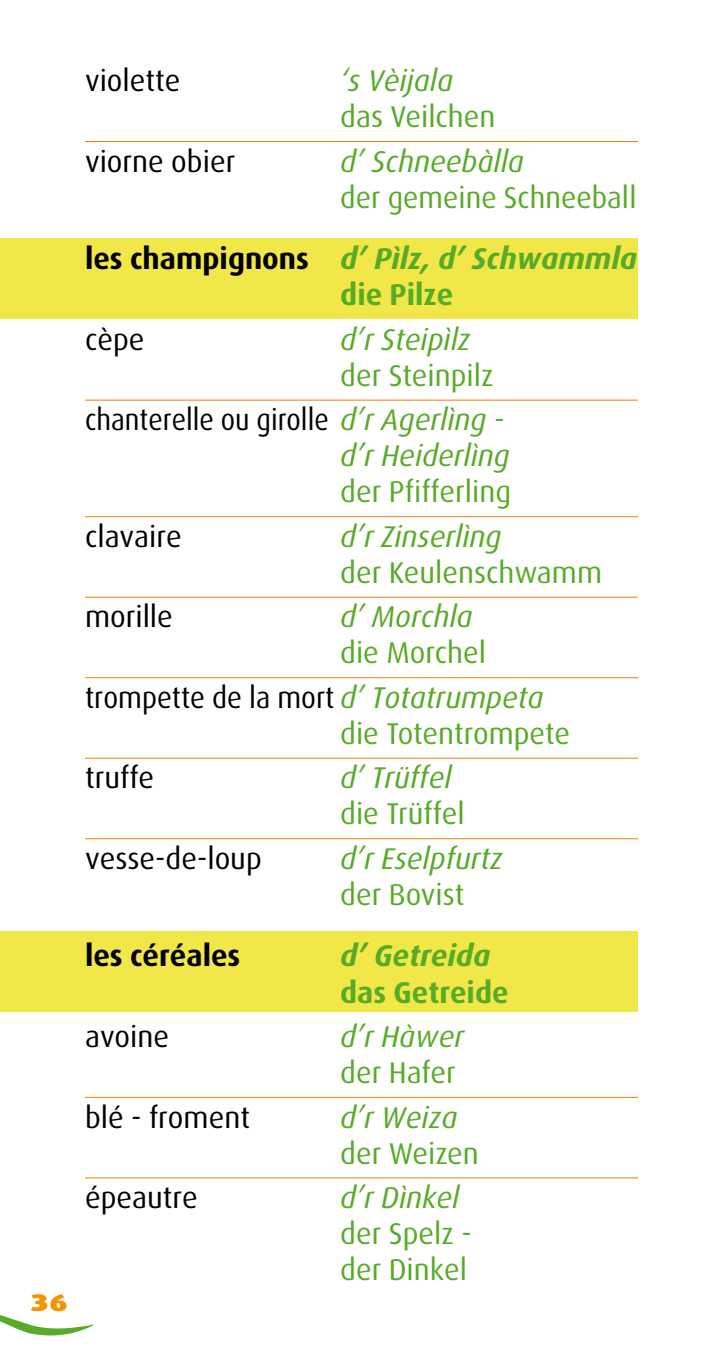
<style>
.page{position:relative;width:723px;height:1361px;background:#fff}
.page>*{position:absolute;margin:0;border:0;box-sizing:border-box;transform-origin:0 0}
.t1{font:30px/61.5px "Dax";color:#57ab27;text-align:right}
.t2{font:italic 30px "Dax";color:#57ab27}
.t3{font:30px "Dax";color:#000}
.t4{font:30px/44.4px "Dax";color:#000;scale:.92 1}
.t5{font:30px/44.4px "Dax";color:#000;scale:.95 1}
.t6{font:700 30px "Dax";color:#57ab27}
.t7{font:700 30px "Dax";color:#000}
.t8{font:italic 700 30px "Dax";color:#57ab27}
.t9{font:900 24px "Dax";color:#f39400;scale:1.3 1}
.s1{font-weight:700;color:#000}
.s2{font-weight:700;font-style:italic}
.s3{color:#57ab27}
.s4{font-style:italic;color:#57ab27}
</style>
<div class="page">
<div style="left:0;top:238px;width:638px;height:81px;background:#f2e748"></div>
<div style="left:0;top:931px;width:638px;height:81px;background:#f2e748"></div>
<svg style="left:0;top:1315px;width:94px;height:21px"></svg>
<hr style="left:85px;top:141px;width:553px;height:1px;background:#ee7f00">
<hr style="left:85px;top:400px;width:553px;height:1px;background:#ee7f00">
<hr style="left:85px;top:516px;width:553px;height:1px;background:#ee7f00">
<hr style="left:85px;top:597px;width:553px;height:1px;background:#ee7f00">
<hr style="left:85px;top:677px;width:553px;height:1px;background:#ee7f00">
<hr style="left:85px;top:758px;width:553px;height:1px;background:#ee7f00">
<hr style="left:85px;top:838px;width:553px;height:1px;background:#ee7f00">
<hr style="left:85px;top:1097px;width:553px;height:1px;background:#ee7f00">
<hr style="left:85px;top:1177px;width:553px;height:1px;background:#ee7f00">
<p class="t9" style="left:31px;top:1289px;width:30px">36</p>
<p class="t3" style="left:85px;top:64px;width:97px">violette</p>
<p class="t2" style="left:340px;top:64px;width:114px">‘s Vèijala</p>
<p class="t1" style="left:340px;top:86px;width:157px">das Veilchen</p>
<p class="t3" style="left:85px;top:145px;width:152px">viorne obier</p>
<p class="t2" style="left:340px;top:145px;width:185px">d’ Schneebàlla</p>
<p class="t1" style="left:85px;top:167px;width:553px">der gemeine Schneeball<br><span class="s1">les champignons</span> <span class="s2">d’ Pìlz, d’ Schwammla</span></p>
<p class="t6" style="left:340px;top:278px;width:114px">die Pilze</p>
<p class="t3" style="left:85px;top:323px;width:61px">cèpe</p>
<p class="t2" style="left:340px;top:323px;width:132px">d’r Steipìlz</p>
<p class="t4" style="left:85px;top:353px;width:457px;text-indent:255px"><span class="s3">der Steinpilz </span>chanterelle ou girolle <span class="s4">d’r Agerlìng -</span></p>
<p class="t2" style="left:340px;top:439px;width:171px">d’r Heiderlìng</p>
<p class="t1" style="left:340px;top:461px;width:172px">der Pfifferling</p>
<p class="t3" style="left:85px;top:520px;width:98px">clavaire</p>
<p class="t2" style="left:340px;top:520px;width:163px">d’r Zinserlìng</p>
<p class="t1" style="left:340px;top:542px;width:263px">der Keulenschwamm</p>
<p class="t3" style="left:85px;top:600px;width:89px">morille</p>
<p class="t2" style="left:340px;top:600px;width:134px">d’ Morchla</p>
<p class="t5" style="left:85px;top:631px;width:484px;text-indent:255px"><span class="s3">die Morchel </span>trompette de la mort <span class="s4">d’ Totatrumpeta</span></p>
<p class="t1" style="left:340px;top:703px;width:231px">die Totentrompete</p>
<p class="t3" style="left:85px;top:761px;width:71px">truffe</p>
<p class="t2" style="left:340px;top:761px;width:113px">d’ Trüffel</p>
<p class="t1" style="left:340px;top:783px;width:126px">die Trüffel</p>
<p class="t3" style="left:85px;top:842px;width:178px">vesse-de-loup</p>
<p class="t2" style="left:340px;top:842px;width:164px">d’r Eselpfurtz</p>
<p class="t1" style="left:340px;top:864px;width:126px">der Bovist</p>
<p class="t7" style="left:85px;top:939px;width:157px">les céréales</p>
<p class="t8" style="left:340px;top:939px;width:152px">d’ Getreida</p>
<p class="t6" style="left:340px;top:975px;width:170px">das Getreide</p>
<p class="t3" style="left:85px;top:1020px;width:86px">avoine</p>
<p class="t2" style="left:340px;top:1020px;width:126px">d’r Hàwer</p>
<p class="t1" style="left:340px;top:1042px;width:117px">der Hafer</p>
<p class="t3" style="left:85px;top:1100px;width:166px">blé - froment</p>
<p class="t2" style="left:340px;top:1100px;width:119px">d’r Weiza</p>
<p class="t1" style="left:340px;top:1122px;width:140px">der Weizen</p>
<p class="t3" style="left:85px;top:1181px;width:114px">épeautre</p>
<p class="t2" style="left:340px;top:1181px;width:121px">d’r Dìnkel</p>
<p class="t1" style="left:340px;top:1216px;width:133px;line-height:36px;text-align:left">der Spelz - der Dinkel</p>
</div>
